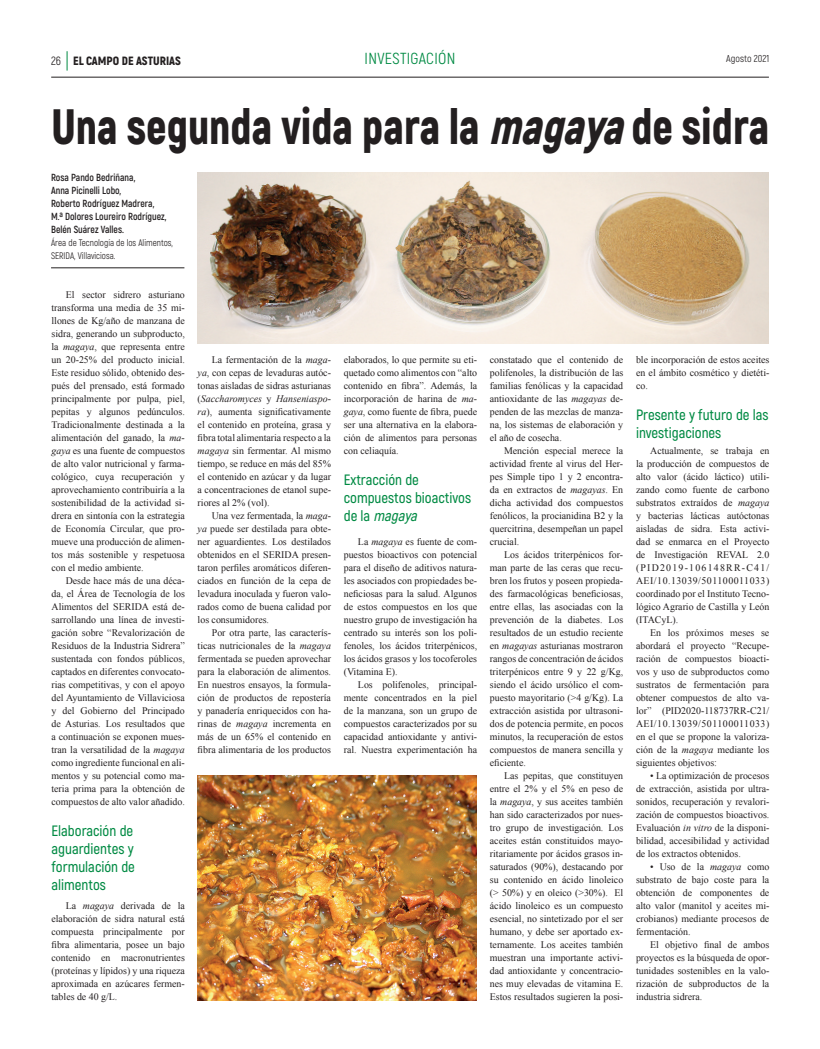
<style>
.page{position:relative;width:820px;height:1049px;background:#fff}
.page>*{position:absolute;margin:0;border:0;box-sizing:border-box;transform-origin:0 0}
.TITULAR_3{font:900 49.6px "Akrobat";color:#231f20;scale:.9 1}
.TITULO_SECCIONES{font:16px "Akrobat";letter-spacing:.02em;color:#008a43}
.SECCIÓN_SUMARIO{font:600 15px/18px "Akrobat";color:#008a43}
.MES{font:900 12px "Akrobat";color:#231f20}
.FIRMA_ARTÍCULO{font:700 10.3px/13px "Akrobat";color:#231f20;scale:.95 1}
.TEXTO_CORRIDO_-_EL_C{font:10px/13px "Times New Roman";color:#231f20;text-align:justify}
.t1{font:10px "Akrobat";color:#231f20}
.FIRMA_ARTÍCULO-2{font:9.5px/13px "Akrobat";color:#231f20;scale:.96 1}
.s1{font-weight:400}
.s2{font-style:italic}
.s3{font-size:9.8px}
</style>
<div class="page">
<svg style="left:67px;top:51px;width:1px;height:20px"></svg>
<hr style="left:51px;top:77px;width:717px;height:1px;background:#231f20">
<img style="left:198px;top:173px;width:570px;height:170px">
<hr style="left:51px;top:268px;width:133px;height:1px;background:#231f20">
<img style="left:197px;top:775px;width:279px;height:226px">
<p class="TITULO_SECCIONES" style="left:364px;top:49px;width:92px">INVESTIGACIÓN</p>
<p class="MES" style="left:51px;top:53px;width:131px"><span class="s1">26</span> EL CAMPO DE ASTURIAS</p>
<p class="t1" style="left:726px;top:53px;width:45px">Agosto 2021</p>
<p class="TITULAR_3" style="left:51px;top:95px;width:798px">Una segunda vida para la <span class="s2">magaya</span>de sidra</p>
<p class="FIRMA_ARTÍCULO" style="left:51px;top:171px;width:123px">Rosa Pando Bedriñana,<br>Anna Picinelli Lobo,<br>Roberto Rodríguez Madrera,<br>M<span class="s3">.</span><sup>a</sup> Dolores Loureiro Rodríguez,<br>Belén Suárez Valles.</p>
<p class="FIRMA_ARTÍCULO-2" style="left:51px;top:236px;width:128px">Área de Tecnología de los Alimentos,<br>SERIDA, Villaviciosa.</p>
<p class="TEXTO_CORRIDO_-_EL_C" style="left:51px;top:288px;width:135px;text-indent:14px">El sector sidrero asturiano transforma una media de 35 mi&shy;llones de Kg/año de manzana de sidra, generando un subproducto, la <span class="s2">magaya</span>, que representa entre un 20-25% del producto inicial.<br>Este residuo sólido, obtenido des&shy;pués del prensado, está formado principalmente por pulpa, piel, pepitas y algunos pedúnculos.<br>Tradicionalmente destinada a la alimentación del ganado, la <span class="s2">ma&shy;gaya</span> es una fuente de compuestos de alto valor nutricional y farma&shy;cológico, cuya recuperación y aprovechamiento contribuiría a la sostenibilidad de la actividad si&shy;drera en sintonía con la estrategia de Economía Circular, que pro&shy;mueve una producción de alimen&shy;tos más sostenible y respetuosa con el medio ambiente.</p>
<p class="TEXTO_CORRIDO_-_EL_C" style="left:51px;top:574px;width:135px;text-indent:14px">Desde hace más de una déca&shy;da, el Área de Tecnología de los Alimentos del SERIDA está de&shy;sarrollando una línea de investi&shy;gación sobre “Revalorización de Residuos de la Industria Sidrera” sustentada con fondos públicos, captados en diferentes convocato&shy;rias competitivas, y con el apoyo del Ayuntamiento de Villaviciosa y del Gobierno del Principado de Asturias. Los resultados que a continuación se exponen mues&shy;tran la versatilidad de la <span class="s2">magaya </span>como ingrediente funcional en ali&shy;mentos y su potencial como ma&shy;teria prima para la obtención de compuestos de alto valor añadido.</p>
<p class="SECCIÓN_SUMARIO" style="left:51px;top:822px;width:85px;text-align:justify">Elaboración de aguardientes y formulación de alimentos</p>
<p class="TEXTO_CORRIDO_-_EL_C" style="left:51px;top:899px;width:135px;text-indent:14px">La <span class="s2">magaya</span> derivada de la elaboración de sidra natural está compuesta principalmente por fibra alimentaria, posee un bajo contenido en macronutrientes (proteínas y lípidos) y una riqueza aproximada en azúcares fermen&shy;tables de 40 g/L.</p>
<p class="TEXTO_CORRIDO_-_EL_C" style="left:197px;top:353px;width:135px;text-indent:14px">La fermentación de la <span class="s2">maga&shy;ya</span>, con cepas de levaduras autóc&shy;tonas aisladas de sidras asturianas (<span class="s2">Saccharomyces</span> y <span class="s2">Hanseniaspo&shy;ra</span>), aumenta significativamente el contenido en proteína, grasa y fibra total alimentaria respecto a la <span class="s2">magaya</span> sin fermentar. Al mismo tiempo, se reduce en más del 85% el contenido en azúcar y da lugar a concentraciones de etanol supe&shy;riores al 2% (vol).</p>
<p class="TEXTO_CORRIDO_-_EL_C" style="left:197px;top:509px;width:135px;text-indent:14px">Una vez fermentada, la <span class="s2">maga&shy;ya</span> puede ser destilada para obte&shy;ner aguardientes. Los destilados obtenidos en el SERIDA presen&shy;taron perfiles aromáticos diferen&shy;ciados en función de la cepa de levadura inoculada y fueron valo&shy;rados como de buena calidad por los consumidores.</p>
<p class="TEXTO_CORRIDO_-_EL_C" style="left:197px;top:626px;width:135px;text-indent:14px">Por otra parte, las caracterís&shy;ticas nutricionales de la <span class="s2">magaya </span>fermentada se pueden aprovechar para la elaboración de alimentos.<br>En nuestros ensayos, la formula&shy;ción de productos de repostería y panadería enriquecidos con ha&shy;rinas de <span class="s2">magaya</span> incrementa en más de un 65% el contenido en fibra alimentaria de los productos</p>
<p class="TEXTO_CORRIDO_-_EL_C" style="left:343px;top:353px;width:135px">elaborados, lo que permite su eti&shy;quetado como alimentos con “alto contenido en fibra”. Además, la incorporación de harina de <span class="s2">ma&shy;gaya</span>, como fuente de fibra, puede ser una alternativa en la elabora&shy;ción de alimentos para personas con celiaquía.</p>
<p class="SECCIÓN_SUMARIO" style="left:343px;top:471px;width:129px">Extracción de compuestos bioactivos d e l a <span class="s2">magaya</span></p>
<p class="TEXTO_CORRIDO_-_EL_C" style="left:343px;top:535px;width:135px;text-indent:14px">La <span class="s2">magaya</span> es fuente de com&shy;puestos bioactivos con potencial para el diseño de aditivos natura&shy;les asociados con propiedades be&shy;neficiosas para la salud. Algunos de estos compuestos en los que nuestro grupo de investigación ha centrado su interés son los poli&shy;fenoles, los ácidos triterpénicos, los ácidos grasos y los tocoferoles (Vitamina E).</p>
<p class="TEXTO_CORRIDO_-_EL_C" style="left:343px;top:678px;width:135px;text-indent:14px">Los polifenoles, principal&shy;mente concentrados en la piel de la manzana, son un grupo de compuestos caracterizados por su capacidad antioxidante y antivi&shy;ral. Nuestra experimentación ha</p>
<p class="TEXTO_CORRIDO_-_EL_C" style="left:489px;top:353px;width:135px">constatado que el contenido de polifenoles, la distribución de las familias fenólicas y la capacidad antioxidante de las <span class="s2">magayas</span> de&shy;penden de las mezclas de manza&shy;na, los sistemas de elaboración y el año de cosecha.</p>
<p class="TEXTO_CORRIDO_-_EL_C" style="left:489px;top:444px;width:135px;text-indent:14px">Mención especial merece la actividad frente al virus del Her&shy;pes Simple tipo 1 y 2 encontra&shy;da en extractos de <span class="s2">magayas</span>. En dicha actividad dos compuestos fenólicos, la procianidina B2 y la quercitrina, desempeñan un papel crucial.</p>
<p class="TEXTO_CORRIDO_-_EL_C" style="left:489px;top:548px;width:135px;text-indent:14px">Los ácidos triterpénicos for&shy;man parte de las ceras que recu&shy;bren los frutos y poseen propieda&shy;des farmacológicas beneficiosas, entre ellas, las asociadas con la prevención de la diabetes. Los resultados de un estudio reciente en <span class="s2">magayas</span> asturianas mostraron rangos de concentración de ácidos triterpénicos entre 9 y 22 g/Kg, siendo el ácido ursólico el com&shy;puesto mayoritario (&gt;4 g/Kg). La extracción asistida por ultrasoni&shy;dos de potencia permite, en pocos minutos, la recuperación de estos compuestos de manera sencilla y eficiente.</p>
<p class="TEXTO_CORRIDO_-_EL_C" style="left:489px;top:769px;width:135px;text-indent:14px">Las pepitas, que constituyen entre el 2% y el 5% en peso de la <span class="s2">magaya</span>, y sus aceites también han sido caracterizados por nues&shy;tro grupo de investigación. Los aceites están constituidos mayo&shy;ritariamente por ácidos grasos in&shy;saturados (90%), destacando por su contenido en ácido linoleico (&gt; 50%) y en oleico (&gt;30%). El ácido linoleico es un compuesto esencial, no sintetizado por el ser humano, y debe ser aportado ex&shy;ternamente. Los aceites también muestran una importante activi&shy;dad antioxidante y concentracio&shy;nes muy elevadas de vitamina E.<br>Estos resultados sugieren la posi-</p>
<p class="TEXTO_CORRIDO_-_EL_C" style="left:635px;top:353px;width:135px">ble incorporación de estos aceites en el ámbito cosmético y dietéti&shy;co.</p>
<p class="SECCIÓN_SUMARIO" style="left:635px;top:406px;width:134px">Presente y futuro de las investigaciones</p>
<p class="TEXTO_CORRIDO_-_EL_C" style="left:635px;top:444px;width:135px;text-indent:14px">Actualmente, se trabaja en la producción de compuestos de alto valor (ácido láctico) utili&shy;zando como fuente de carbono substratos extraídos de <span class="s2">magaya </span>y bacterias lácticas autóctonas aisladas de sidra. Esta activi&shy;dad se enmarca en el Proyecto de Investigación REVAL 2.0 (PID2019-106148RR-C41/ AEI/10.13039/501100011033) coordinado por el Instituto Tecno&shy;lógico Agrario de Castilla y León (ITACyL).</p>
<p class="TEXTO_CORRIDO_-_EL_C" style="left:635px;top:626px;width:135px;text-indent:14px">En los próximos meses se abordará el proyecto “Recupe&shy;ración de compuestos bioacti&shy;vos y uso de subproductos como sustratos de fermentación para obtener compuestos de alto va&shy;lor” (PID2020-118737RR-C21/ AEI/10.13039/501100011033) en el que se propone la valoriza&shy;ción de la <span class="s2">magaya</span> mediante los siguientes objetivos:</p>
<p class="TEXTO_CORRIDO_-_EL_C" style="left:635px;top:769px;width:135px;text-indent:14px">• La optimización de procesos de extracción, asistida por ultra&shy;sonidos, recuperación y revalori&shy;zación de compuestos bioactivos.<br>Evaluación <span class="s2">in vitro</span> de la disponi&shy;bilidad, accesibilidad y actividad de los extractos obtenidos.</p>
<p class="TEXTO_CORRIDO_-_EL_C" style="left:635px;top:860px;width:135px;text-indent:14px">• Uso de la <span class="s2">magaya</span> como substrato de bajo coste para la obtención de componentes de alto valor (manitol y aceites mi&shy;crobianos) mediante procesos de fermentación.</p>
<p class="TEXTO_CORRIDO_-_EL_C" style="left:635px;top:938px;width:135px;text-indent:14px">El objetivo final de ambos proyectos es la búsqueda de opor&shy;tunidades sostenibles en la valo&shy;rización de subproductos de la industria sidrera.</p>
</div>
